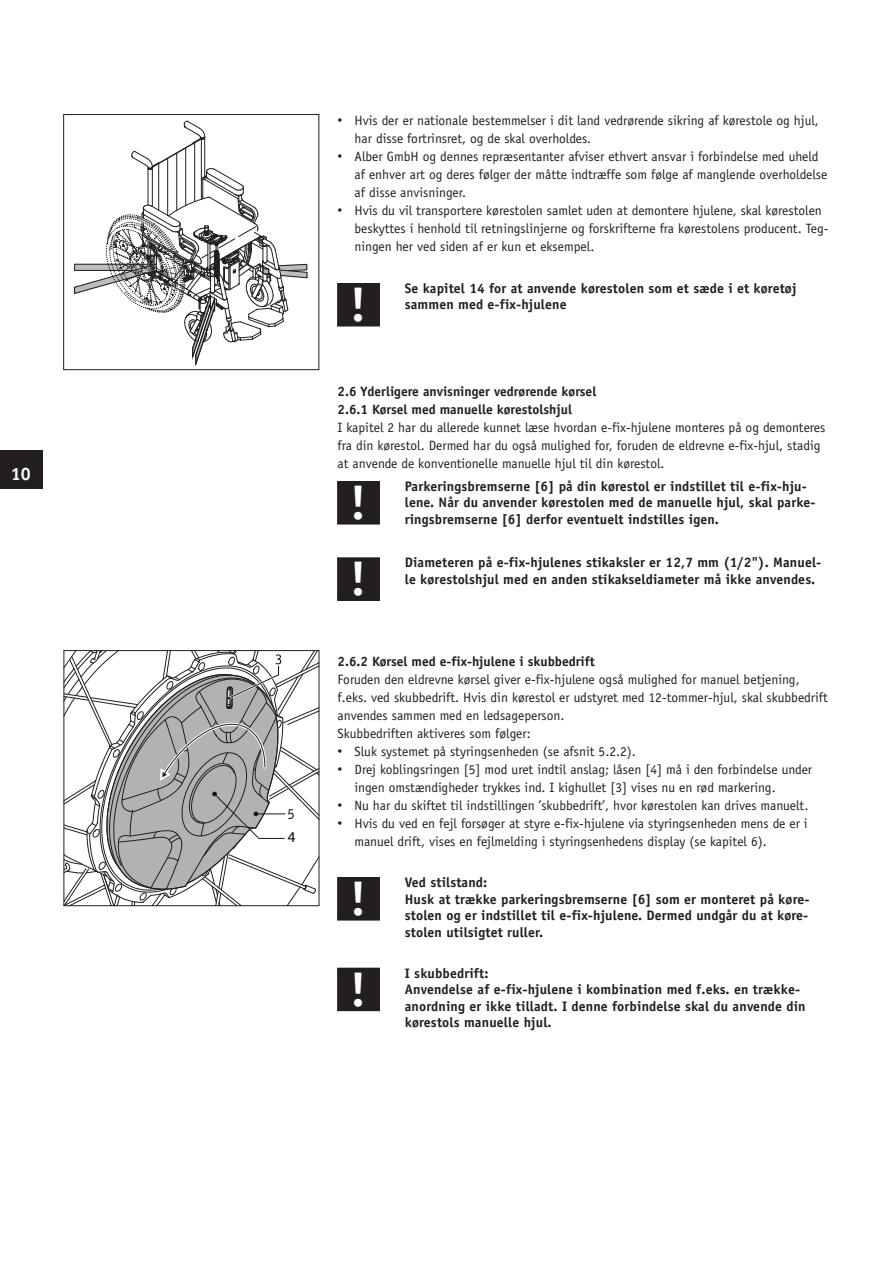
<style>
.page{position:relative;width:893px;height:1263px;background:#fff}
.page>*{position:absolute;margin:0;border:0;box-sizing:border-box;transform-origin:0 0}
.t1{font:700 47.55px/76.2px "Officina Sans";color:#fff}
.t2{font:700 18px "Officina Sans";color:#fff}
.t3{font:15px "Myriad Pro";color:#040503}
.t4{font:700 13.8px/16.5px "Officina Sans";letter-spacing:.01em;color:#231f20}
.t5{font:13.5px/18px "Officina Sans";color:#231f20}
.t6{font:700 13.5px/18px "Officina Sans";color:#231f20}
.s1{font-family:"Arial";font-size:13.8px}
</style>
<div class="page">
<div style="left:0;top:451px;width:43px;height:38px;background:#231f20"></div>
<svg style="left:74px;top:120px;width:234px;height:245px"></svg>
<div style="left:63px;top:114px;width:256px;height:256px;border:1px solid #231f20"></div>
<div style="left:338px;top:284px;width:42px;height:42px;background:#231f20"></div>
<div style="left:338px;top:283px;width:42px;height:43px;border:1px solid #231f20"></div>
<div style="left:338px;top:482px;width:42px;height:42px;background:#231f20"></div>
<div style="left:338px;top:481px;width:42px;height:43px;border:1px solid #231f20"></div>
<div style="left:338px;top:558px;width:42px;height:42px;background:#231f20"></div>
<svg style="left:63px;top:650px;width:257px;height:256px"></svg>
<div style="left:338px;top:878px;width:42px;height:42px;background:#231f20"></div>
<div style="left:338px;top:877px;width:42px;height:43px;border:1px solid #231f20"></div>
<div style="left:338px;top:968px;width:42px;height:43px;background:#231f20"></div>
<h2 class="t2" style="left:11px;top:463px;width:22px">10</h2>
<p class="t3" style="left:288px;top:827px;width:9px">4</p>
<p class="t5" style="left:355px;top:111px;width:466px;text-indent:-17px"><span class="s1">•</span> Hvis der er nationale bestemmelser i dit land vedrørende sikring af kørestole og hjul, har disse fortrinsret, og de skal overholdes.</p>
<p class="t5" style="left:355px;top:147px;width:474px;text-indent:-17px"><span class="s1">•</span> Alber GmbH og dennes repræsentanter afviser ethvert ansvar i forbindelse med uheld af enhver art og deres følger der måtte indtræffe som følge af manglende overholdelse af disse anvisninger.</p>
<p class="t5" style="left:355px;top:201px;width:476px;text-indent:-17px"><span class="s1">•</span> Hvis du vil transportere kørestolen samlet uden at demontere hjulene, skal kørestolen beskyttes i henhold til retningslinjerne og forskrifterne fra kørestolens producent. Teg&shy;ningen her ved siden af er kun et eksempel.</p>
<p class="t4" style="left:405px;top:280px;width:393px">Se kapitel 14 for at anvende kørestolen som et sæde i et køretøj sammen med e-fix-hjulene</p>
<h1 class="t1" style="left:350px;top:266px;width:18px">!</h1>
<p class="t6" style="left:338px;top:382px;width:260px">2.6 Yderligere anvisninger vedrørende kørsel<br>2.6.1 Kørsel med manuelle kørestolshjul</p>
<p class="t5" style="left:338px;top:418px;width:489px">I kapitel 2 har du allerede kunnet læse hvordan e-fix-hjulene monteres på og demonteres fra din kørestol. Dermed har du også mulighed for, foruden de eldrevne e-fix-hjul, stadig at anvende de konventionelle manuelle hjul til din kørestol.</p>
<p class="t4" style="left:405px;top:478px;width:412px">Parkeringsbremserne [6] på din kørestol er indstillet til e-fix-hju&shy;lene. Når du anvender kørestolen med de manuelle hjul, skal parke&shy;ringsbremserne [6] derfor eventuelt indstilles igen.</p>
<p class="t4" style="left:405px;top:554px;width:418px">Diameteren på e-fix-hjulenes stikaksler er 12,7 mm (1/2"). Manuel&shy;le kørestolshjul med en anden stikakseldiameter må ikke anvendes.</p>
<h1 class="t1" style="left:350px;top:464px;width:18px">! !</h1>
<p class="t6" style="left:337px;top:652px;width:259px">2.6.2 Kørsel med e-fix-hjulene i skubbedrift</p>
<p class="t5" style="left:337px;top:670px;width:492px">Foruden den eldrevne kørsel giver e-fix-hjulene også mulighed for manuel betjening, f.eks. ved skubbedrift. Hvis din kørestol er udstyret med 12-tommer-hjul, skal skubbedrift anvendes sammen med en ledsageperson.<br>Skubbedriften aktiveres som følger:</p>
<p class="t5" style="left:338px;top:742px;width:300px"><span class="s1">•</span> Sluk systemet på styringsenheden (se afsnit 5.2.2).</p>
<p class="t5" style="left:355px;top:760px;width:459px;text-indent:-17px"><span class="s1">•</span> Drej koblingsringen [5] mod uret indtil anslag; låsen [4] må i den forbindelse under ingen omstændigheder trykkes ind. I kighullet [3] vises nu en rød markering.</p>
<p class="t5" style="left:338px;top:796px;width:472px"><span class="s1">•</span> Nu har du skiftet til indstillingen ’skubbedrift’, hvor kørestolen kan drives manuelt.</p>
<p class="t5" style="left:355px;top:814px;width:455px;text-indent:-17px"><span class="s1">•</span> Hvis du ved en fejl forsøger at styre e-fix-hjulene via styringsenheden mens de er i manuel drift, vises en fejlmelding i styringsenhedens display (se kapitel 6).</p>
<p class="t4" style="left:405px;top:874px;width:406px">Ved stilstand:<br>Husk at trække parkeringsbremserne [6] som er monteret på køre&shy;stolen og er indstillet til e-fix-hjulene. Dermed undgår du at køre&shy;stolen utilsigtet ruller.</p>
<p class="t4" style="left:405px;top:964px;width:402px">I skubbedrift:<br>Anvendelse af e-fix-hjulene i kombination med f.eks. en trække&shy;anordning er ikke tilladt. I denne forbindelse skal du anvende din kørestols manuelle hjul.</p>
<h1 class="t1" style="left:350px;top:853px;width:18px;line-height:90.6px">! !</h1>
</div>
